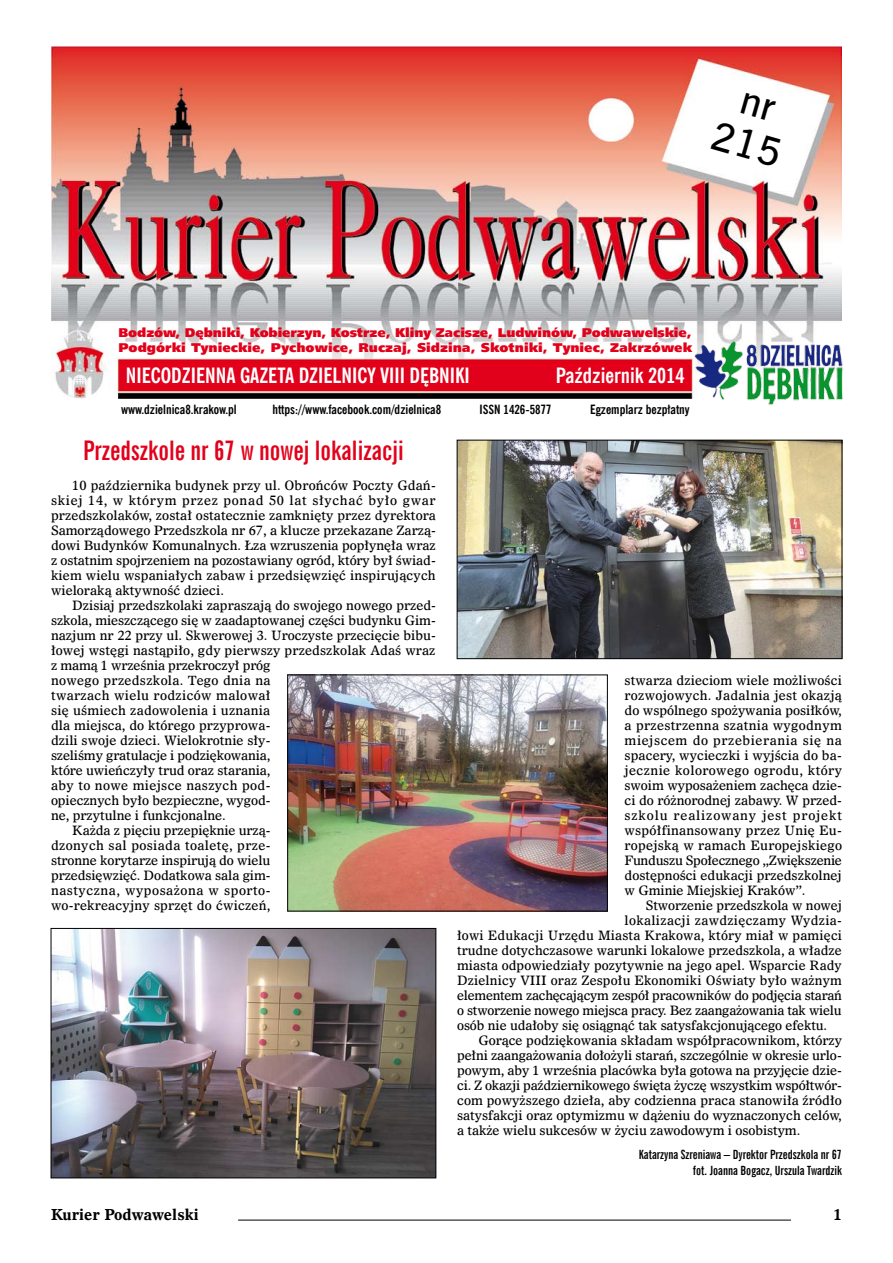
<style>
.page{position:relative;width:893px;height:1263px;background:#fff}
.page>*{position:absolute;margin:0;border:0;box-sizing:border-box;transform-origin:0 0}
.t1{font:39px/41.7px "News Goth Dm EU";color:#000;text-align:center}
.t2{font:700 27px "News Goth X Cn EU";color:#e2001a}
.t3{font:700 21px "News Goth Cn EU";color:#fff}
.t4{font:700 15px "Dutch 811 EU";color:#000}
.t5{font:12.75px/15px "Dutch 811 EU";letter-spacing:-.005em;color:#000;text-align:justify}
.t6{font:12.75px/15px "Humnst 777 X Blk EU";color:#e2001a}
.t7{font:12.75px "Dutch 811 EU";letter-spacing:.025em;color:#000}
.t8{font:700 12.75px "News Goth Cn EU";color:#000}
.t9{font:12.75px "Dutch 811 EU";letter-spacing:.015em;color:#000}
.t10{font:700 12.75px/15.8px "News Goth X Cn EU";color:#000;text-align:right}
.t11{font:12.75px "Dutch 811 EU";letter-spacing:.02em;color:#000}
.t12{font:12.75px "Dutch 811 EU";letter-spacing:.035em;color:#000}
</style>
<div class="page">
<hr style="left:238px;top:1220px;width:553px;height:1px;background:#000">
<img style="left:51px;top:47px;width:791px;height:352px">
<img style="left:685px;top:327px;width:158px;height:78px">
<img style="left:53px;top:930px;width:381px;height:246px">
<div style="left:51px;top:928px;width:385px;height:250px;border:1px solid #000"></div>
<img style="left:459px;top:442px;width:381px;height:215px">
<div style="left:457px;top:440px;width:385px;height:219px;border:1px solid #000"></div>
<img style="left:289px;top:677px;width:317px;height:232px">
<div style="left:287px;top:675px;width:321px;height:236px;border:1px solid #000"></div>
<h1 class="t1" style="left:730px;top:75px;width:72px;rotate:16deg">nr<br>215</h1>
<p class="t6" style="left:119px;top:325px;width:575px">Bodzów, Dębniki, Kobierzyn, Kostrze, Kliny Zacisze, Ludwinów, Podwawelskie,<br>Podgórki Tynieckie, Pychowice, Ruczaj, Sidzina, Skotniki, Tyniec, Zakrzówek</p>
<h3 class="t3" style="left:126px;top:362px;width:346px">NIECODZIENNA GAZETA DZIELNICY VIII DĘBNIKI</h3>
<h3 class="t3" style="left:556px;top:362px;width:130px">Październik 2014</h3>
<p class="t8" style="left:121px;top:402px;width:117px">www.dzielnica8.krakow.pl</p>
<p class="t8" style="left:272px;top:402px;width:170px">https://www.facebook.com/dzielnica8</p>
<p class="t8" style="left:480px;top:402px;width:74px">ISSN 1426-5877</p>
<p class="t8" style="left:590px;top:402px;width:101px">Egzemplarz bezpłatny</p>
<h2 class="t2" style="left:83px;top:433px;width:322px">Przedszkole nr 67 w nowej lokalizacji</h2>
<p class="t5" style="left:51px;top:478px;width:386px;text-indent:21px">10 października budynek przy ul. Obrońców Poczty Gdań&shy;skiej 14, w którym przez ponad 50 lat słychać było gwar przedszkolaków, został ostatecznie zamknięty przez dyrektora Samorządowego Przedszkola nr 67, a klucze przekazane Zarzą&shy;dowi Budynków Komunalnych. Łza wzruszenia popłynęła wraz z ostatnim spojrzeniem na pozostawiany ogród, który był świad&shy;kiem wielu wspaniałych zabaw i przedsięwzięć inspirujących wieloraką aktywność dzieci.</p>
<p class="t5" style="left:72px;top:598px;width:365px">Dzisiaj przedszkolaki zapraszają do swojego nowego przed-</p>
<p class="t5" style="left:51px;top:613px;width:386px">szkola, mieszczącego się w zaadaptowanej części budynku Gim-</p>
<p class="t5" style="left:51px;top:628px;width:386px">nazjum nr 22 przy ul. Skwerowej 3. Uroczyste przecięcie bibu-</p>
<p class="t5" style="left:51px;top:643px;width:386px">łowej wstęgi nastąpiło, gdy pierwszy przedszkolak Adaś wraz</p>
<p class="t5" style="left:51px;top:658px;width:221px">z mamą 1 września przekroczył próg</p>
<p class="t11" style="left:51px;top:672px;width:221px">nowego przedszkola. Tego dnia na</p>
<p class="t7" style="left:51px;top:687px;width:221px">twarzach wielu rodziców malował</p>
<p class="t9" style="left:51px;top:702px;width:221px">się uśmiech zadowolenia i uznania</p>
<p class="t5" style="left:51px;top:718px;width:221px">dla miejsca, do którego przyprowa-</p>
<p class="t5" style="left:51px;top:733px;width:221px">dzili swoje dzieci. Wielokrotnie sły-</p>
<p class="t5" style="left:51px;top:748px;width:221px">szeliśmy gratulacje i podziękowania,</p>
<p class="t5" style="left:51px;top:763px;width:221px">które uwieńczyły trud oraz starania,</p>
<p class="t7" style="left:51px;top:777px;width:221px">aby to nowe miejsce naszych pod-</p>
<p class="t5" style="left:51px;top:793px;width:221px">opiecznych było bezpieczne, wygod-</p>
<p class="t5" style="left:51px;top:808px;width:176px">ne, przytulne i funkcjonalne.</p>
<p class="t5" style="left:72px;top:823px;width:200px">Każda z pięciu przepięknie urzą-</p>
<p class="t7" style="left:51px;top:837px;width:221px">dzonych sal posiada toaletę, prze-</p>
<p class="t5" style="left:51px;top:853px;width:221px">stronne korytarze inspirują do wielu</p>
<p class="t5" style="left:51px;top:868px;width:221px">przedsięwzięć. Dodatkowa sala gim-</p>
<p class="t12" style="left:51px;top:882px;width:221px">nastyczna, wyposażona w sporto-</p>
<p class="t5" style="left:51px;top:898px;width:221px">wo-rekreacyjny sprzęt do ćwiczeń,</p>
<p class="t4" style="left:51px;top:1205px;width:149px">Kurier Podwawelski</p>
<p class="t5" style="left:625px;top:673px;width:219px">stwarza dzieciom wiele możliwości rozwojowych. Jadalnia jest okazją do wspólnego spożywania posiłków, a przestrzenna szatnia wygodnym miejscem do przebierania się na spacery, wycieczki i wyjścia do ba&shy;jecznie kolorowego ogrodu, który swoim wyposażeniem zachęca dzie&shy;ci do różnorodnej zabawy. W przed&shy;szkolu realizowany jest projekt współfinansowany przez Unię Eu&shy;ropejską w ramach Europejskiego Funduszu Społecznego „Zwiększenie dostępności edukacji przedszkolnej w Gminie Miejskiej Kraków”.</p>
<p class="t5" style="left:646px;top:898px;width:198px">Stworzenie przedszkola w nowej</p>
<p class="t7" style="left:625px;top:912px;width:219px">lokalizacji zawdzięczamy Wydzia-</p>
<p class="t9" style="left:457px;top:927px;width:386px">łowi Edukacji Urzędu Miasta Krakowa, który miał w pamięci</p>
<p class="t5" style="left:457px;top:943px;width:386px">trudne dotychczasowe warunki lokalowe przedszkola, a władze</p>
<p class="t5" style="left:457px;top:958px;width:386px">miasta odpowiedziały pozytywnie na jego apel. Wsparcie Rady</p>
<p class="t5" style="left:457px;top:973px;width:386px">Dzielnicy VIII oraz Zespołu Ekonomiki Oświaty było ważnym</p>
<p class="t5" style="left:457px;top:988px;width:386px">elementem zachęcającym zespół pracowników do podjęcia starań</p>
<p class="t5" style="left:457px;top:1003px;width:386px">o stworzenie nowego miejsca pracy. Bez zaangażowania tak wielu</p>
<p class="t5" style="left:457px;top:1018px;width:372px">osób nie udałoby się osiągnąć tak satysfakcjonującego efektu.</p>
<p class="t5" style="left:478px;top:1033px;width:365px">Gorące podziękowania składam współpracownikom, którzy</p>
<p class="t5" style="left:457px;top:1048px;width:386px">pełni zaangażowania dołożyli starań, szczególnie w okresie urlo-</p>
<p class="t5" style="left:457px;top:1063px;width:386px">powym, aby 1 września placówka była gotowa na przyjęcie dzie-</p>
<p class="t5" style="left:457px;top:1078px;width:386px">ci. Z okazji październikowego święta życzę wszystkim współtwór-</p>
<p class="t5" style="left:457px;top:1093px;width:386px">com powyższego dzieła, aby codzienna praca stanowiła źródło</p>
<p class="t5" style="left:457px;top:1108px;width:386px">satysfakcji oraz optymizmu w dążeniu do wyznaczonych celów,</p>
<p class="t5" style="left:457px;top:1123px;width:345px">a także wielu sukcesów w życiu zawodowym i osobistym.</p>
<p class="t10" style="left:639px;top:1147px;width:205px">Katarzyna Szreniawa – Dyrektor Przedszkola nr 67 fot. Joanna Bogacz, Urszula Twardzik</p>
</div>
